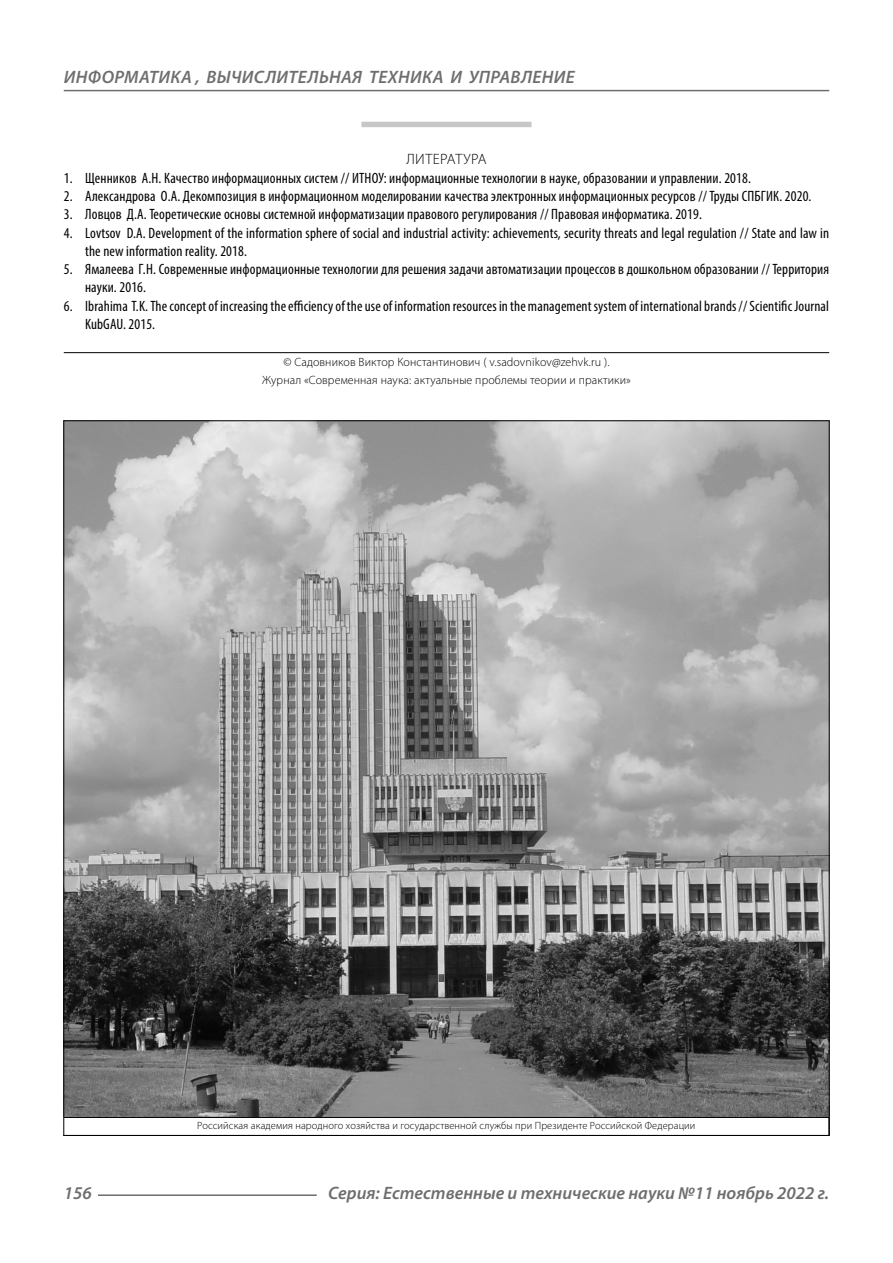
<style>
.page{position:relative;width:893px;height:1263px;background:#fff}
.page>*{position:absolute;margin:0;border:0;box-sizing:border-box;transform-origin:0 0}
.t1{font:italic 600 18px "Myriad Pro";color:#6e6e6e}
.t2{font:condensed 15px/18.3px "Myriad Pro";letter-spacing:.01em;color:#000}
.Literature{font:300 15px "Myriad Pro";letter-spacing:.03em;color:#000}
.Copy{font:300 12px/18.3px "Myriad Pro";letter-spacing:.01em;color:#000;text-align:center}
.Author-doc{font:300 10.5px "Myriad Pro";letter-spacing:.01em;color:#000}
</style>
<div class="page">
<div style="left:361px;top:122px;width:170px;height:6px;background:#c7c7c7"></div>
<hr style="left:64px;top:352px;width:765px;height:1px;background:#000">
<img style="left:65px;top:422px;width:763px;height:695px">
<div style="left:63px;top:1117px;width:766px;height:19px;border:1px solid #000"></div>
<hr style="left:98px;top:1194px;width:219px;height:2px;background:#6e6e6e">
<hr style="left:64px;top:90px;width:765px;height:1px;background:#6e6e6e">
<p class="t1" style="left:64px;top:66px;width:25px">Информатика</p>
<p class="t1" style="left:195px;top:66px;width:48px">, вычислител</p>
<p class="t1" style="left:319px;top:66px;width:23px">ьная</p>
<p class="t1" style="left:369px;top:66px;width:12px">техника</p>
<p class="t1" style="left:450px;top:66px;width:31px">и управление</p>
<p class="Literature" style="left:406px;top:150px;width:82px">ЛИТЕРАТУРА</p>
<p class="t2" style="left:64px;top:168px;width:689px">1. Щенников А.Н. Качество информационных систем // ИТНОУ: информационные технологии в науке, образовании и управлении. 2018.</p>
<p class="t2" style="left:64px;top:187px;width:749px">2. Александрова О.А. Декомпозиция в информационном моделировании качества электронных информационных ресурсов // Труды СПБГИК. 2020.</p>
<p class="t2" style="left:64px;top:205px;width:640px">3. Ловцов Д.А. Теоретические основы системной информатизации правового регулирования // Правовая информатика. 2019.</p>
<p class="t2" style="left:85px;top:223px;width:746px;text-indent:-21px">4. Lovtsov D.A. Development of the information sphere of social and industrial activity: achievements, security threats and legal regulation // State and law in the new information reality. 2018.</p>
<p class="t2" style="left:85px;top:260px;width:746px;text-indent:-21px">5. Ямалеева Г.Н. Современные информационные технологии для решения задачи автоматизации процессов в дошкольном образовании // Территория науки. 2016.</p>
<p class="t2" style="left:85px;top:296px;width:746px;text-indent:-21px">6. Ibrahima T.K.The concept of increasing the efficiency of the use of information resources in the management system of international brands // Scientific Journal<br>KubGAU. 2015.</p>
<p class="Copy" style="left:262px;top:352px;width:370px">© Садовников Виктор Константинович ( v.sadovnikov@zehvk.ru ).<br>Журнал «Современная наука: актуальные проблемы теории и практики»</p>
<p class="Author-doc" style="left:197px;top:1119px;width:500px">Российская академия народного хозяйства и государственной службы при Президенте Российской Федерации</p>
<p class="t1" style="left:64px;top:1182px;width:30px">156</p>
<p class="t1" style="left:328px;top:1182px;width:503px">Серия: Естественные и технические науки №11 ноябрь 2022 г.</p>
</div>
